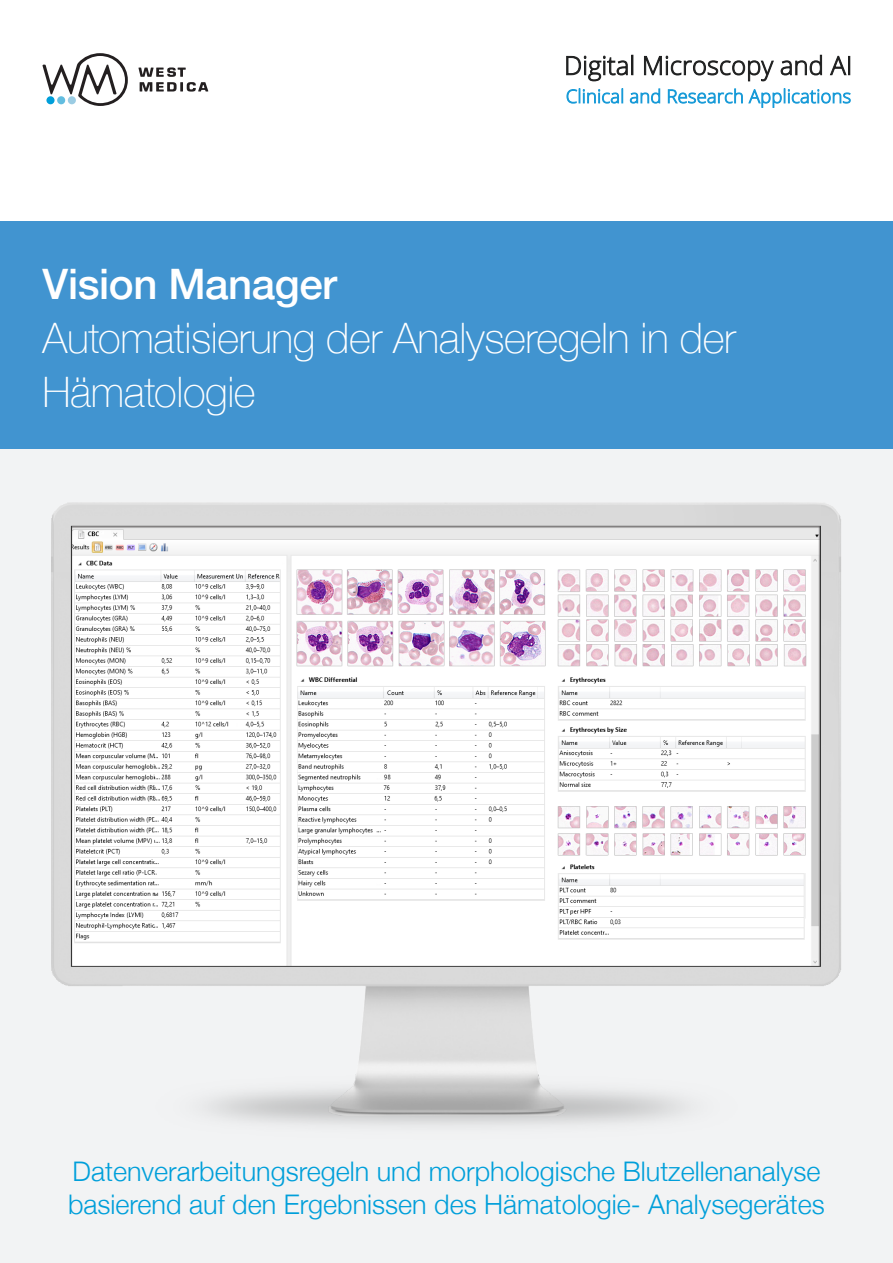
<style>
.page{position:relative;width:893px;height:1263px;background:#fff}
.page>*{position:absolute;margin:0;border:0;box-sizing:border-box;transform-origin:0 0}
.Body{font:100 42px/54px "Helvetica Neue";letter-spacing:-.01em;color:#fff}
.Body-2{font:500 42px "Helvetica Neue";letter-spacing:-.01em;color:#fff}
.Body-3{font:300 27px/32.4px "Helvetica Neue";color:#009fda}
</style>
<div class="page">
<div style="left:0;top:434px;width:893px;height:829px;background:#f2f3f4"></div>
<div style="left:0;top:221px;width:893px;height:228px;background:#4194d0"></div>
<img style="left:51px;top:502px;width:790px;height:624px">
<div style="left:72px;top:527px;width:748px;height:439px;background:#231f20;opacity:.75"></div>
<svg style="left:43px;top:53px;width:85px;height:53px"></svg>
<div style="left:68px;top:96px;width:8px;height:8px;background:#9bcce3;border-radius:50%"></div>
<div style="left:57px;top:96px;width:8px;height:8px;background:#62bde0;border-radius:50%"></div>
<div style="left:46px;top:96px;width:9px;height:8px;background:#009fda;border-radius:50%"></div>
<svg style="left:138px;top:67px;width:70px;height:25px"></svg>
<svg style="left:566px;top:55px;width:67px;height:26px"></svg>
<div style="left:631px;top:55px;width:2px;height:20px;border:1px solid #1f2020"></div>
<svg style="left:644px;top:56px;width:130px;height:25px"></svg>
<svg style="left:781px;top:55px;width:41px;height:20px"></svg>
<svg style="left:830px;top:56px;width:20px;height:19px"></svg>
<svg style="left:567px;top:89px;width:56px;height:14px"></svg>
<svg style="left:630px;top:89px;width:30px;height:14px"></svg>
<svg style="left:668px;top:89px;width:183px;height:19px"></svg>
<p class="Body-2" style="left:43px;top:251px;width:296px">Vision Manager</p>
<p class="Body" style="left:43px;top:310px;width:695px">Automatisierung der Analyseregeln in der<br>Hämatologie</p>
<p class="Body-3" style="left:68px;top:1153px;width:758px">Datenverarbeitungsregeln und morphologische Blutzellenanalyse basierend auf den Ergebnissen des Hämatologie- Analysegerätes</p>
</div>
